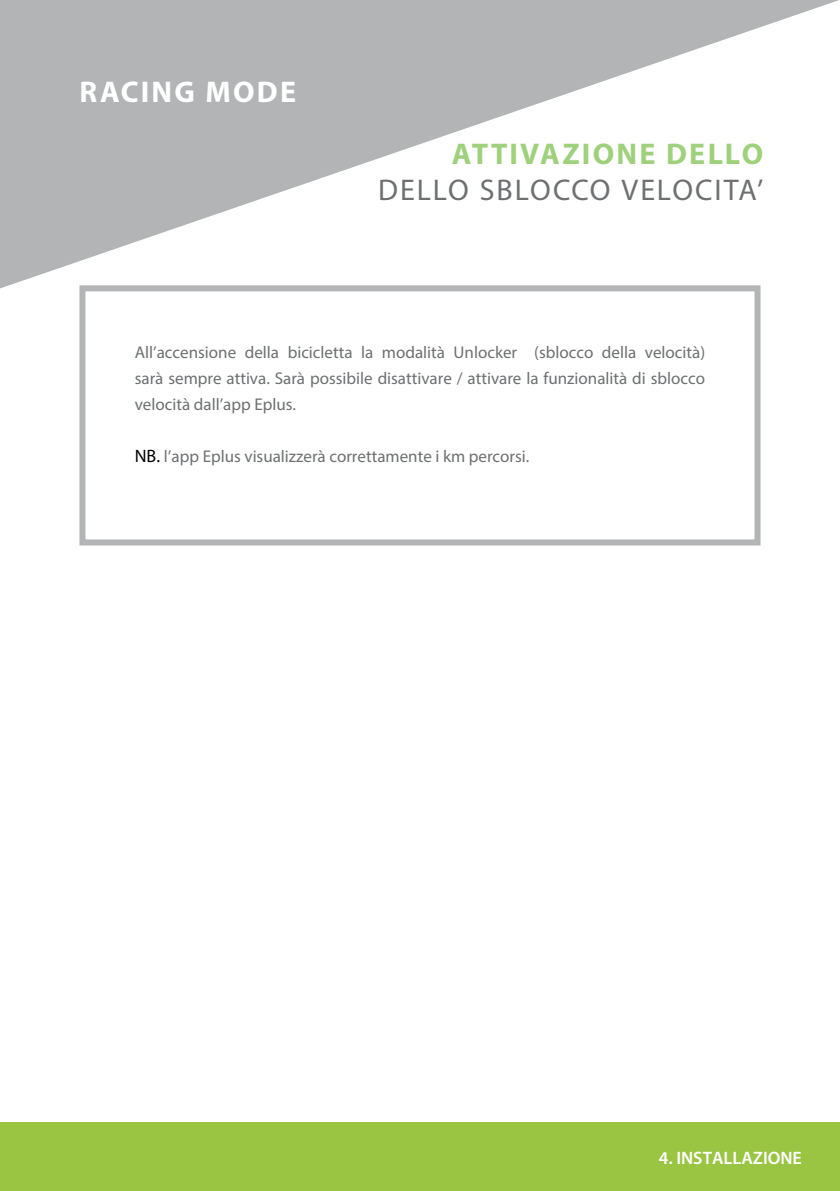
<style>
.page{position:relative;width:840px;height:1191px;background:#fff}
.page>*{position:absolute;margin:0;border:0;box-sizing:border-box;transform-origin:0 0}
.t1{font:30px "Myriad Pro";letter-spacing:.06em;color:#6d6f71}
.t2{font:700 30px "Myriad Pro";letter-spacing:.075em;color:#9fd07c}
.t3{font:700 30px "Myriad Pro";letter-spacing:.075em;color:#fff}
.t4{font:600 18px "Myriad Pro";color:#fff}
.t5{font:17px/26px "Myriad Pro";color:#6d6f71;text-align:justify}
.s1{font-size:18px;color:#000}
</style>
<div class="page">
<div style="left:0;top:1122px;width:839px;height:69px;background:#99c542"></div>
<svg style="left:0;top:0;width:839px;height:288px;fill:#b2b4b6"></svg>
<div style="left:79px;top:285px;width:681px;height:260px;border:6px solid #b2b4b6"></div>
<h1 class="t3" style="left:79px;top:72px;width:218px">RACING MODE</h1>
<h1 class="t2" style="left:451px;top:134px;width:313px">ATTIVAZIONE DELLO</h1>
<h1 class="t1" style="left:378px;top:171px;width:386px">DELLO SBLOCCO VELOCITA’</h1>
<p class="t5" style="left:135px;top:339px;width:571px">All’accensione della bicicletta la modalità Unlocker (sblocco della velocità) sarà sempre attiva. Sarà possibile disattivare / attivare la funzionalità di sblocco velocità dall’app Eplus.</p>
<p class="t5" style="left:135px;top:443px;width:396px"><span class="s1">NB.</span> l’app Eplus visualizzerà correttamente i km percorsi.</p>
<p class="t4" style="left:658px;top:1146px;width:145px">4. INSTALLAZIONE</p>
</div>
